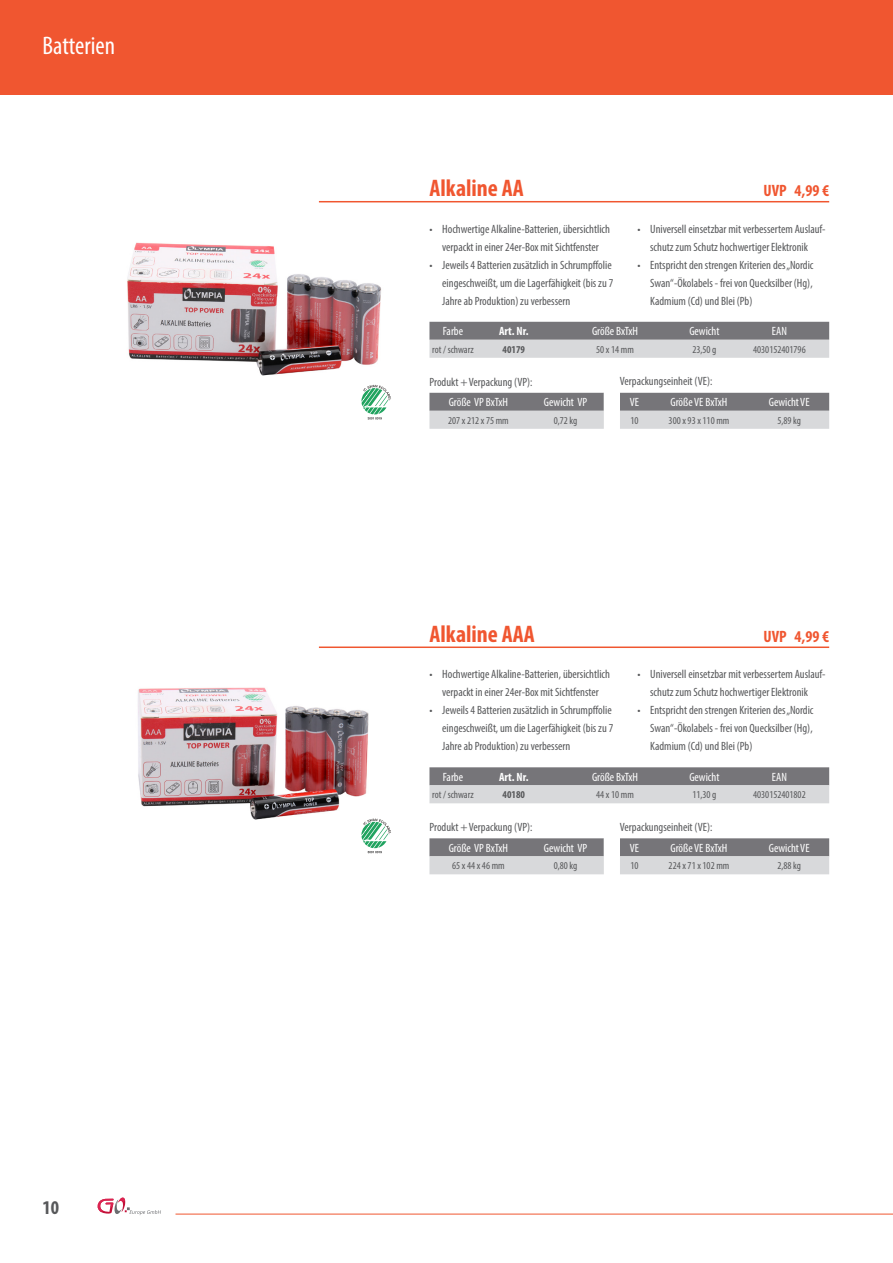
<style>
.page{position:relative;width:893px;height:1263px;background:#fff}
.page>*{position:absolute;margin:0;border:0;box-sizing:border-box;transform-origin:0 0}
.t1{font:condensed 25.5px "Myriad Pro";color:#fff}
.t2{font:700 condensed 24px "Myriad Pro";color:#f05630}
.t3{font:700 condensed 19.5px "Myriad Pro";color:#57585a}
.t4{font:700 condensed 16.5px "Myriad Pro";color:#f05630}
.t5{font:condensed 12px/18px "Myriad Pro";color:#57585a;text-align:center}
.t6{font:condensed 12px "Myriad Pro";color:#fff}
.t7{font:700 condensed 12px "Myriad Pro";color:#fff}
.t8{font:condensed 10.5px "Myriad Pro";color:#57585a}
.t9{font:700 condensed 10.5px "Myriad Pro";color:#57585a}
</style>
<div class="page">
<div style="left:0;top:0;width:893px;height:95px;background:#f05630"></div>
<hr style="left:176px;top:1214px;width:717px;height:1px;background:#f05630">
<svg style="left:97px;top:1197px;width:64px;height:18px"></svg>
<img style="left:127px;top:242px;width:255px;height:134px">
<hr style="left:319px;top:201px;width:510px;height:1px;background:#f05630">
<svg style="left:429px;top:322px;width:400px;height:36px;background:#a8a8ab"></svg>
<svg style="left:429px;top:393px;width:400px;height:36px;background:#ababae"></svg>
<img style="left:138px;top:687px;width:231px;height:133px">
<hr style="left:319px;top:646px;width:510px;height:2px;background:#f05630">
<svg style="left:429px;top:767px;width:400px;height:36px;background:#a8a8ab"></svg>
<svg style="left:429px;top:838px;width:400px;height:36px;background:#ababae"></svg>
<svg style="left:361px;top:819px;width:30px;height:34px"></svg>
<svg style="left:361px;top:385px;width:30px;height:34px"></svg>
<h1 class="t1" style="left:43px;top:30px;width:74px">Batterien</h1>
<h3 class="t3" style="left:43px;top:1195px;width:18px">10</h3>
<h2 class="t2" style="left:429px;top:173px;width:96px">Alkaline AA</h2>
<h3 class="t4" style="left:763px;top:181px;width:67px">UVP 4,99 €</h3>
<p class="t5" style="left:429px;top:220px;width:182px">• Hochwertige Alkaline-Batterien, übersichtlich verpackt in einer 24er-Box mit Sichtfenster</p>
<p class="t5" style="left:442px;top:256px;width:173px;text-align:left;text-indent:-13px">• Jeweils 4 Batterien zusätzlich in Schrumpffolie eingeschweißt, um die Lagerfähigkeit (bis zu 7<br>Jahre ab Produktion) zu verbessern</p>
<p class="t5" style="left:637px;top:220px;width:190px">• Universell einsetzbar mit verbessertem Auslauf&shy;schutz zum Schutz hochwertiger Elektronik</p>
<p class="t5" style="left:650px;top:256px;width:165px;text-align:justify;text-indent:-13px">• Entspricht den strengen Kriterien des „Nordic Swan“-Ökolabels - frei von Quecksilber (Hg), Kadmium (Cd) und Blei (Pb)</p>
<p class="t6" style="left:443px;top:324px;width:22px">Farbe</p>
<p class="t7" style="left:499px;top:324px;width:31px">Art. Nr.</p>
<p class="t6" style="left:592px;top:324px;width:48px">Größe BxTxH</p>
<p class="t6" style="left:689px;top:324px;width:32px">Gewicht</p>
<p class="t6" style="left:772px;top:324px;width:17px">EAN</p>
<p class="t8" style="left:432px;top:343px;width:43px">rot / schwarz</p>
<p class="t9" style="left:503px;top:343px;width:24px">40179</p>
<p class="t8" style="left:596px;top:343px;width:39px">50 x 14 mm</p>
<p class="t8" style="left:692px;top:343px;width:26px">23,50 g</p>
<p class="t8" style="left:753px;top:343px;width:54px">4030152401796</p>
<p class="t5" style="left:429px;top:373px;width:105px">Produkt + Verpackung (VP):</p>
<p class="t5" style="left:620px;top:372px;width:94px">Verpackungseinheit (VE):</p>
<p class="t6" style="left:449px;top:395px;width:61px">Größe VP BxTxH</p>
<p class="t6" style="left:544px;top:395px;width:45px">Gewicht VP</p>
<p class="t6" style="left:630px;top:395px;width:11px">VE</p>
<p class="t6" style="left:671px;top:395px;width:58px">Größe VE BxTxH</p>
<p class="t6" style="left:769px;top:395px;width:42px">Gewicht VE</p>
<p class="t8" style="left:448px;top:414px;width:62px">207 x 212 x 75 mm</p>
<p class="t8" style="left:554px;top:414px;width:25px">0,72 kg</p>
<p class="t8" style="left:630px;top:414px;width:10px">10</p>
<p class="t8" style="left:669px;top:414px;width:62px">300 x 93 x 110 mm</p>
<p class="t8" style="left:777px;top:414px;width:25px">5,89 kg</p>
<h2 class="t2" style="left:429px;top:619px;width:107px">Alkaline AAA</h2>
<h3 class="t4" style="left:763px;top:626px;width:67px">UVP 4,99 €</h3>
<p class="t5" style="left:429px;top:665px;width:182px">• Hochwertige Alkaline-Batterien, übersichtlich verpackt in einer 24er-Box mit Sichtfenster</p>
<p class="t5" style="left:442px;top:701px;width:173px;text-align:left;text-indent:-13px">• Jeweils 4 Batterien zusätzlich in Schrumpffolie eingeschweißt, um die Lagerfähigkeit (bis zu 7<br>Jahre ab Produktion) zu verbessern</p>
<p class="t5" style="left:637px;top:665px;width:190px">• Universell einsetzbar mit verbessertem Auslauf&shy;schutz zum Schutz hochwertiger Elektronik</p>
<p class="t5" style="left:650px;top:701px;width:165px;text-align:justify;text-indent:-13px">• Entspricht den strengen Kriterien des „Nordic Swan“-Ökolabels - frei von Quecksilber (Hg), Kadmium (Cd) und Blei (Pb)</p>
<p class="t6" style="left:443px;top:770px;width:22px">Farbe</p>
<p class="t7" style="left:499px;top:769px;width:31px">Art. Nr.</p>
<p class="t6" style="left:592px;top:770px;width:48px">Größe BxTxH</p>
<p class="t6" style="left:689px;top:770px;width:32px">Gewicht</p>
<p class="t6" style="left:772px;top:770px;width:17px">EAN</p>
<p class="t8" style="left:432px;top:788px;width:43px">rot / schwarz</p>
<p class="t9" style="left:503px;top:788px;width:24px">40180</p>
<p class="t8" style="left:596px;top:788px;width:39px">44 x 10 mm</p>
<p class="t8" style="left:692px;top:788px;width:26px">11,30 g</p>
<p class="t8" style="left:753px;top:788px;width:54px">4030152401802</p>
<p class="t5" style="left:429px;top:818px;width:105px">Produkt + Verpackung (VP):</p>
<p class="t5" style="left:620px;top:817px;width:94px">Verpackungseinheit (VE):</p>
<p class="t6" style="left:449px;top:841px;width:61px">Größe VP BxTxH</p>
<p class="t6" style="left:544px;top:841px;width:45px">Gewicht VP</p>
<p class="t6" style="left:630px;top:841px;width:11px">VE</p>
<p class="t6" style="left:671px;top:841px;width:58px">Größe VE BxTxH</p>
<p class="t6" style="left:769px;top:841px;width:42px">Gewicht VE</p>
<p class="t8" style="left:452px;top:859px;width:54px">65 x 44 x 46 mm</p>
<p class="t8" style="left:554px;top:859px;width:25px">0,80 kg</p>
<p class="t8" style="left:630px;top:859px;width:10px">10</p>
<p class="t8" style="left:669px;top:859px;width:62px">224 x 71 x 102 mm</p>
<p class="t8" style="left:777px;top:859px;width:25px">2,88 kg</p>
</div>
